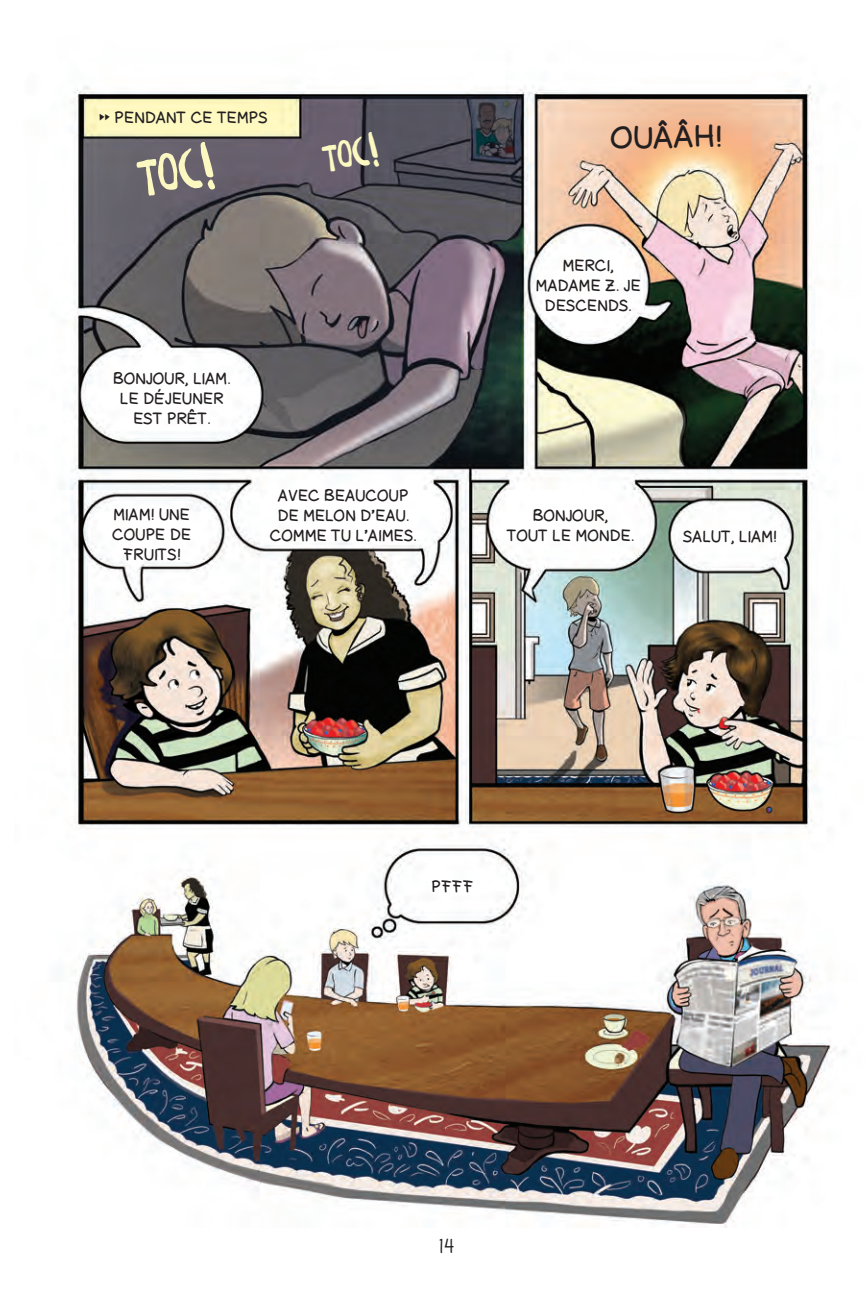
<style>
.page{position:relative;width:866px;height:1295px;background:#fff}
.page>*{position:absolute;margin:0;border:0;box-sizing:border-box;transform-origin:0 0}
.t1{font:52px "Daft Brush";color:#fcf8c1}
.t2{font:38px "Daft Brush";color:#fcf8c1}
.t3{font:30px "Schuboise Handwrite";color:#231f20}
.t4{font:18px "A Jordan Banks";color:#231f20}
.Speech_bubble{font:16px/20px "Schuboise Handwrite";color:#231f20;text-align:center;scale:.95 1}
.Place_name{font:16px "Schuboise Handwrite";color:#231f20;scale:.95 1}
.s1{font-family:"A Jordan Banks"}
</style>
<div class="page">
<img style="left:70px;top:85px;width:776px;height:1143px">
<p class="Place_name" style="left:99px;top:108px;width:179px"><span class="s1">[</span> PENDANT CE TEMPS</p>
<p class="t1" style="left:132px;top:144px;width:73px;rotate:-11deg">TOC!</p>
<p class="t2" style="left:318px;top:134px;width:54px;rotate:-11deg">TOC!</p>
<p class="Speech_bubble" style="left:113px;top:369px;width:125px">BONJOUR, LIAM.<br>LE DÉJEUNER<br>EST PRÊT.</p>
<p class="Speech_bubble" style="left:112px;top:505px;width:84px">MIAM! UNE<br>COUPE DE<br>FRUITS!</p>
<p class="Speech_bubble" style="left:278px;top:485px;width:139px">AVEC BEAUCOUP</p>
<p class="Speech_bubble" style="left:277px;top:505px;width:140px">DE MELON D’EAU.</p>
<p class="Speech_bubble" style="left:270px;top:525px;width:156px">COMME TU L’AIMES.</p>
<p class="t3" style="left:610px;top:120px;width:113px;rotate:-1deg">OUÂÂH!</p>
<p class="Speech_bubble" style="left:562px;top:256px;width:55px">MERCI,</p>
<p class="Speech_bubble" style="left:536px;top:276px;width:112px">MADAME Z. JE<br>DESCENDS.</p>
<p class="Speech_bubble" style="left:533px;top:505px;width:81px">BONJOUR,</p>
<p class="Speech_bubble" style="left:507px;top:525px;width:135px">TOUT LE MONDE.</p>
<p class="Speech_bubble" style="left:683px;top:526px;width:100px">SALUT, LIAM!</p>
<p class="Speech_bubble" style="left:431px;top:876px;width:45px">PFFF</p>
<p class="t4" style="left:438px;top:1235px;width:17px">14</p>
</div>
